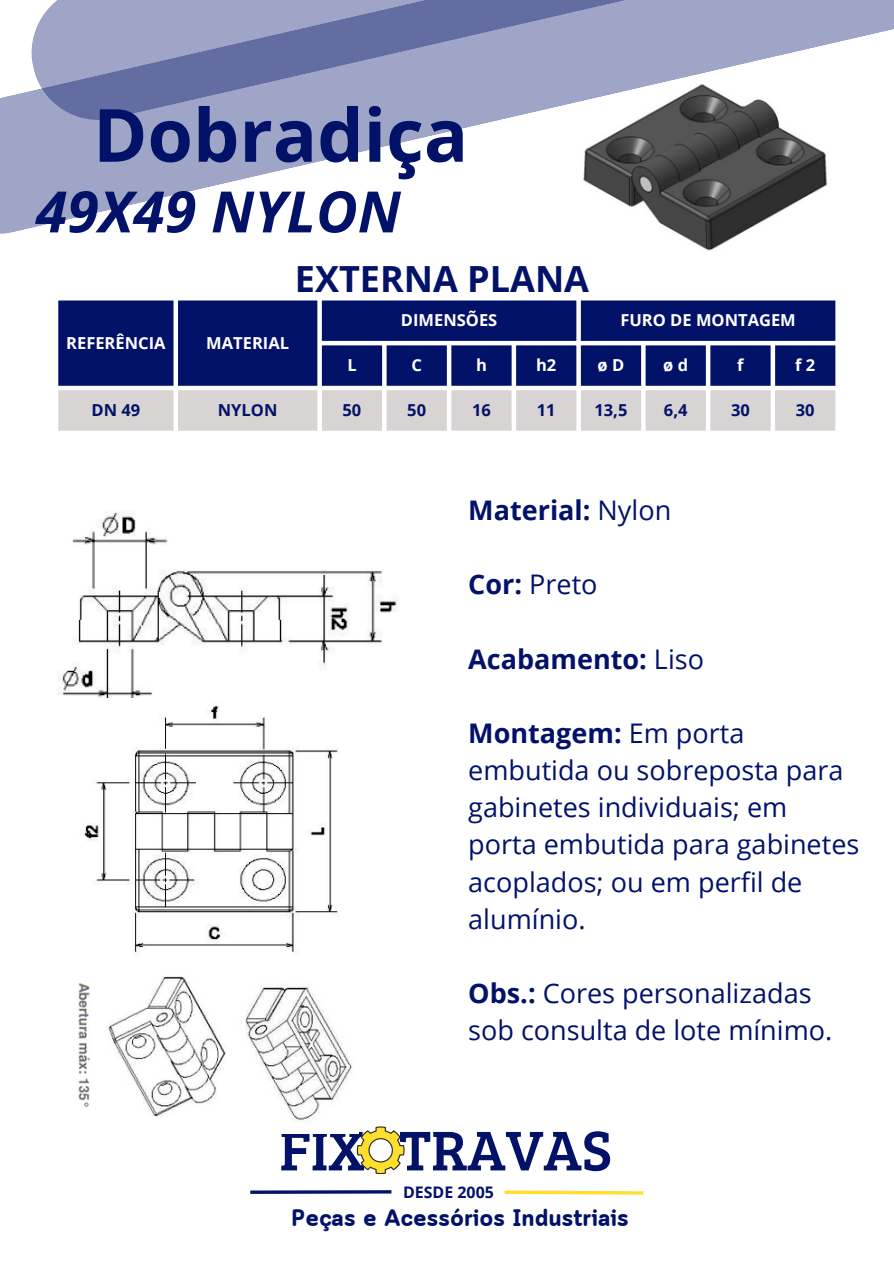
<style>
.page{position:relative;width:894px;height:1264px;background:#fff}
.page>*{position:absolute;margin:0;border:0;box-sizing:border-box;transform-origin:0 0}
.t1{font:700 73.35px "Open Sans";color:#021269}
.t2{font:57.75px "Bree Serif";color:#021269}
.t3{font:italic 700 57.15px "Open Sans";color:#021269}
.t4{font:700 36px "Open Sans";color:#021269}
.t5{font:27px/37.2px "Open Sans";color:#021269}
.t6{font:700 27px "Open Sans";color:#021269}
.t7{font:700 23.85px "Cloud Soft";color:#021269}
.t8{font:700 16.5px "Open Sans";color:#fff}
.t9{font:700 16.5px "Open Sans";color:#021269}
.t10{font:700 15.9px "Open Sans";color:#021269}
.s1{font-weight:400}
.s2{font-weight:700}
</style>
<div class="page">
<img style="left:690px;top:240px;width:39px;height:11px">
<svg style="left:0;top:92px;width:828px;height:148px"></svg>
<svg style="left:25px;top:0;width:868px;height:126px;fill:#9fa5c6"></svg>
<hr style="left:250px;top:1190px;width:141px;height:3px;background:#021269">
<svg style="left:504px;top:1190px;width:140px;height:5px"></svg>
<svg style="left:357px;top:1126px;width:47px;height:47px"></svg>
<img style="left:58px;top:512px;width:339px;height:186px">
<img style="left:84px;top:706px;width:254px;height:249px">
<img style="left:78px;top:976px;width:281px;height:157px">
<svg style="left:58px;top:300px;width:777px;height:86px;background:#152474"></svg>
<svg style="left:58px;top:390px;width:777px;height:40px;background:#dad6d6"></svg>
<p class="t1" style="left:93px;top:83px;width:376px">Dobradiça</p>
<p class="t3" style="left:36px;top:171px;width:366px">49X49 NYLON</p>
<p class="t4" style="left:295px;top:253px;width:295px">EXTERNA PLANA</p>
<p class="t8" style="left:66px;top:331px;width:101px">REFERÊNCIA</p>
<p class="t8" style="left:206px;top:331px;width:84px">MATERIAL</p>
<p class="t8" style="left:401px;top:309px;width:98px">DIMENSÕES</p>
<p class="t8" style="left:620px;top:309px;width:177px">FURO DE MONTAGEM</p>
<p class="t8" style="left:347px;top:353px;width:11px">L</p>
<p class="t8" style="left:411px;top:353px;width:12px">C</p>
<p class="t8" style="left:476px;top:353px;width:12px">h</p>
<p class="t8" style="left:536px;top:353px;width:22px">h2</p>
<p class="t8" style="left:597px;top:353px;width:28px">ø D</p>
<p class="t8" style="left:663px;top:353px;width:26px">ø d</p>
<p class="t8" style="left:737px;top:353px;width:8px">f</p>
<p class="t8" style="left:795px;top:353px;width:22px">f 2</p>
<p class="t9" style="left:91px;top:398px;width:50px">DN 49</p>
<p class="t9" style="left:218px;top:398px;width:61px">NYLON</p>
<p class="t9" style="left:342px;top:398px;width:20px">50</p>
<p class="t9" style="left:407px;top:398px;width:20px">50</p>
<p class="t9" style="left:472px;top:398px;width:20px">16</p>
<p class="t9" style="left:536px;top:398px;width:20px">11</p>
<p class="t9" style="left:594px;top:398px;width:35px">13,5</p>
<p class="t9" style="left:663px;top:398px;width:25px">6,4</p>
<p class="t9" style="left:730px;top:398px;width:20px">30</p>
<p class="t9" style="left:795px;top:398px;width:20px">30</p>
<p class="t6" style="left:468px;top:491px;width:204px">Material: <span class="s1">Nylon</span></p>
<p class="t5" style="left:468px;top:565px;width:131px"><span class="s2">Cor:</span> Preto</p>
<p class="t6" style="left:468px;top:640px;width:237px">Acabamento: <span class="s1">Liso</span></p>
<p class="t5" style="left:468px;top:714px;width:392px"><span class="s2">Montagem:</span> Em porta embutida ou sobreposta para gabinetes individuais; em porta embutida para gabinetes acoplados; ou em perfil de alumínio.</p>
<p class="t5" style="left:468px;top:973px;width:365px"><span class="s2">Obs.:</span> Cores personalizadas sob consulta de lote mínimo.</p>
<p class="t2" style="left:279px;top:1108px;width:334px">FIX TRAVAS</p>
<p class="t10" style="left:403px;top:1180px;width:92px">DESDE 2005</p>
<p class="t7" style="left:291px;top:1203px;width:338px">Peças e Acessórios Industriais</p>
</div>
